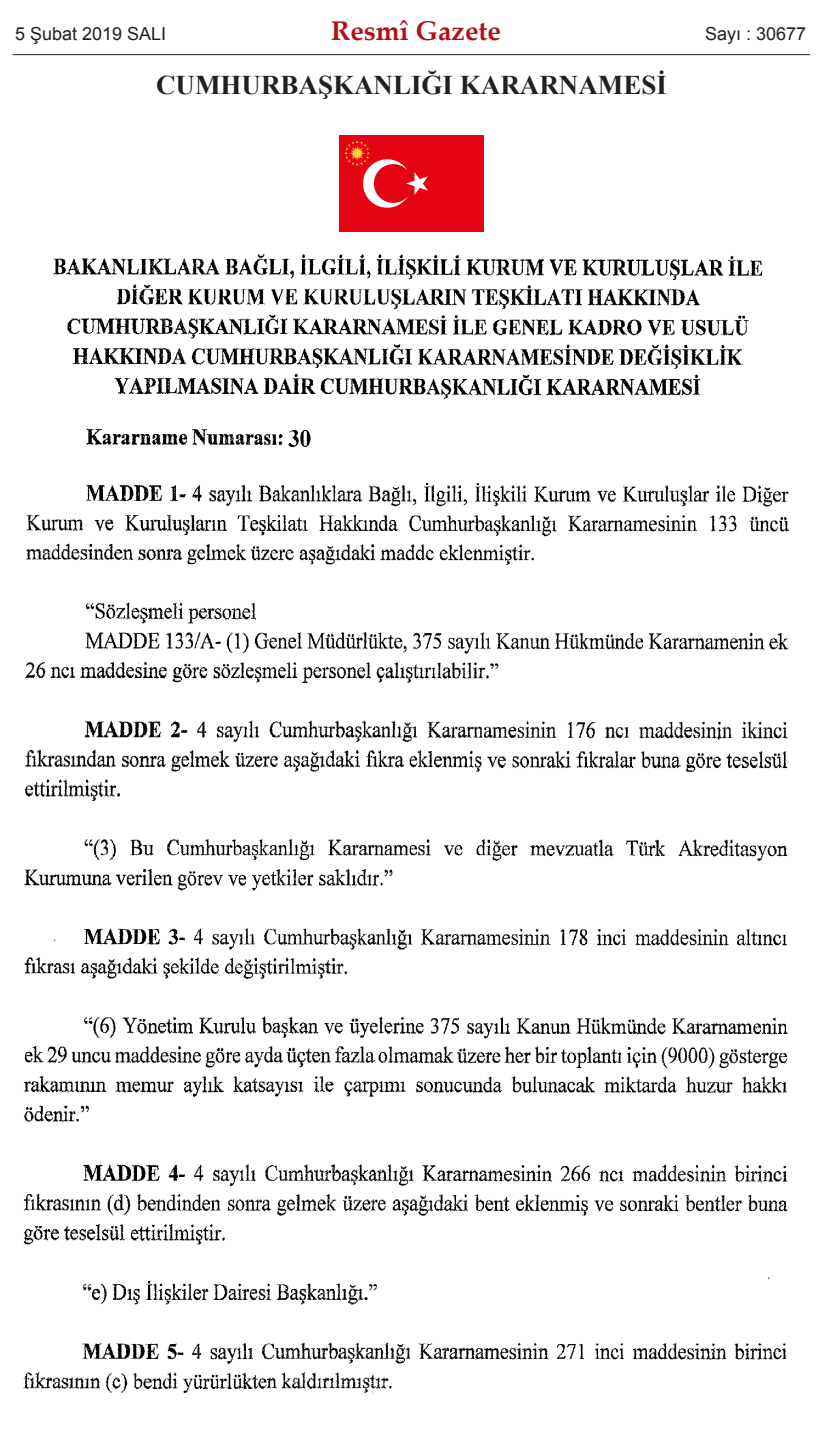
<style>
.page{position:relative;width:823px;height:1429px;background:#fff}
.page>*{position:absolute;margin:0;border:0;box-sizing:border-box;transform-origin:0 0}
.t1{font:700 27px "Times New Roman";color:#231f20}
.t2{font:700 27px "Palatino Linotype";color:#b40e16}
.t3{font:18px "Arial";color:#231f20}
</style>
<div class="page">
<img style="left:340px;top:136px;width:143px;height:95px">
<img style="left:23px;top:254px;width:766px;height:1140px">
<hr style="left:13px;top:54px;width:797px;height:1px;background:#231f20">
<p class="t3" style="left:15px;top:24px;width:153px">5 Şubat 2019 SALI</p>
<p class="t2" style="left:331px;top:20px;width:171px">Resmî Gazete</p>
<p class="t3" style="left:705px;top:24px;width:103px">Sayı : 30677</p>
<p class="t1" style="left:156px;top:70px;width:512px">CUMHURBAŞKANLIĞI KARARNAMESİ</p>
</div>
